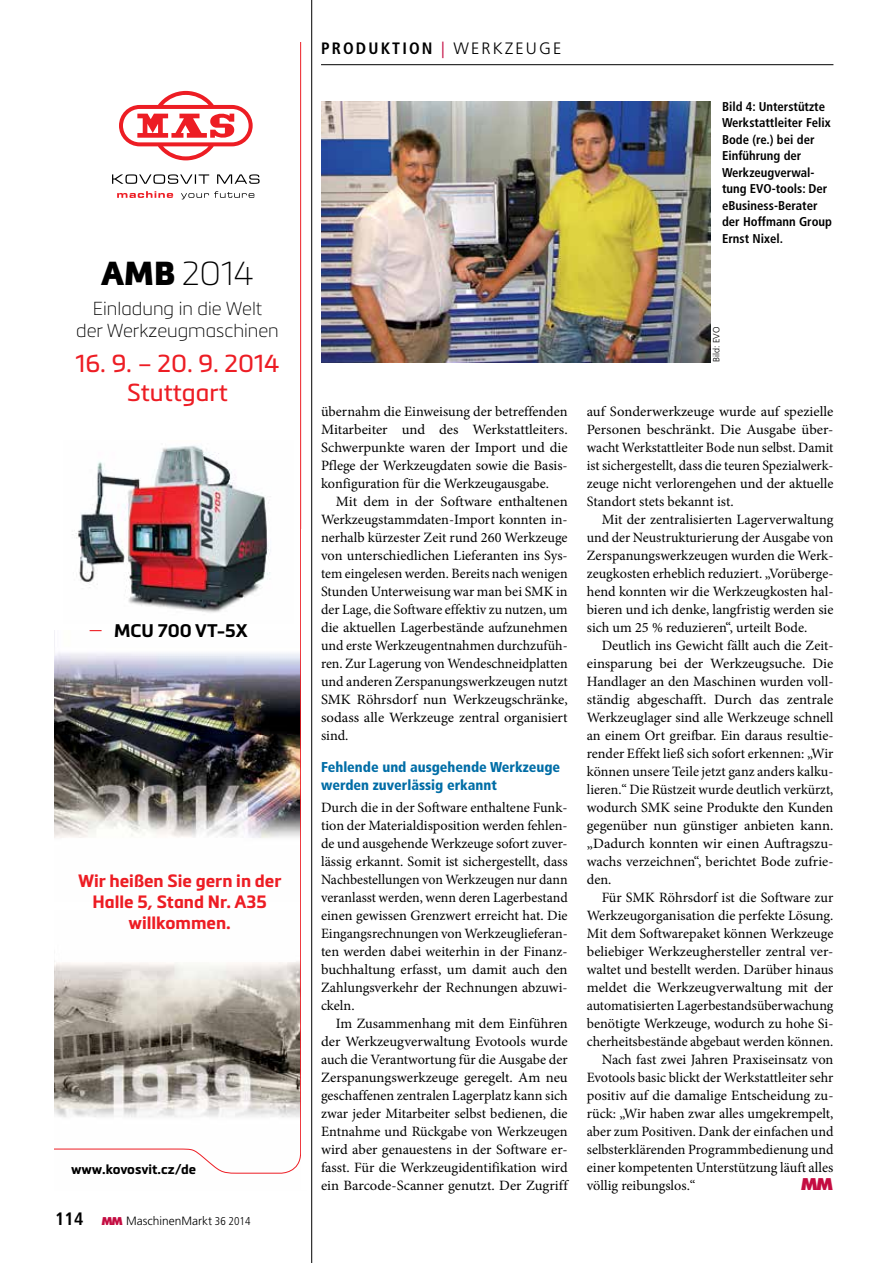
<style>
.page{position:relative;width:893px;height:1263px;background:#fff}
.page>*{position:absolute;margin:0;border:0;box-sizing:border-box;transform-origin:0 0}
.t1{font:32.85px "Metronic Pro Air";color:#000}
.t2{font:24.15px/29.1px "Metronic Pro";color:#ed1d24;text-align:center}
.t3{font:18.6px/22.2px "Metronic Pro Air";color:#000;text-align:center}
.t4{font:700 18px "Metronic Pro";color:#000}
.t5{font:700 17.55px/21px "Metronic Pro";color:#ed1d24;text-align:center}
.t6{font:700 condensed 16.5px "Frutiger LT Std";letter-spacing:.13em;color:#000}
.t7{font:800 15.75px "Futura Std";color:#c40d42}
.t8{font:14.25px/18px "Minion Pro";color:#000;text-align:justify}
.t9{font:900 condensed 14.25px/17.2px "Frutiger LT Std";color:#006da6}
.t10{font:700 13.5px "Metronic Pro";color:#000}
.t11{font:700 condensed 12.75px/16.5px "Frutiger LT Std";color:#000}
.t12{font:300 12px "Frutiger LT Std";color:#000}
.t13{font:300 9px "Frutiger LT Std";color:#000}
.s1{font-family:"Metronic Pro";font-weight:900}
.s2{font-weight:300;color:#ed1d24}
.s3{font-weight:700;font-stretch:condensed;font-size:18px}
.s4{font-family:"Futura Std";font-weight:800;font-size:10.5px;color:#c40d42}
.s5{font-stretch:condensed;font-size:11.4px}
.s6{font-weight:300;font-stretch:normal;color:#c40d42}
.s7{font-weight:300;font-stretch:normal}
</style>
<div class="page">
<hr style="left:311px;top:0;width:1px;height:1263px;background:#000">
<hr style="left:321px;top:64px;width:512px;height:1px;background:#000">
<img style="left:321px;top:101px;width:389px;height:261px">
<img style="left:54px;top:42px;width:247px;height:1131px">
<h1 class="t1" style="left:101px;top:251px;width:154px"><span class="s1">AMB</span> 2014</h1>
<h3 class="t3" style="left:76px;top:296px;width:204px">Einladung in die Welt<br>der Werkzeugmaschinen</h3>
<h2 class="t2" style="left:76px;top:348px;width:205px">16. 9. – 20. 9. 2014<br>Stuttgart</h2>
<p class="t4" style="left:89px;top:619px;width:161px"><span class="s2">—</span> MCU 700 VT-5X</p>
<p class="t5" style="left:78px;top:869px;width:205px">Wir heißen Sie gern in der<br>Halle 5, Stand Nr. A35 willkommen.</p>
<p class="t10" style="left:71px;top:1160px;width:127px">www.kovosvit.cz/de</p>
<p class="t12" style="left:55px;top:1214px;width:197px"><span class="s3">114</span> <span class="s4">MM</span> MaschinenMarkt <span class="s5">36 2014</span></p>
<p class="t6" style="left:321px;top:38px;width:242px">PRODUKTION <span class="s6">|</span> <span class="s7">WERKZEUGE</span></p>
<p class="t11" style="left:722px;top:98px;width:111px">Bild 4: Unterstützte<br>Werkstattleiter Felix<br>Bode (re.) bei der<br>Einführung der<br>Werkzeugverwal&shy;tung EVO-tools: Der eBusiness-Berater der Hoffmann Group<br>Ernst Nixel.</p>
<p class="t13" style="left:711px;top:362px;width:37px;rotate:-90deg">Bild: EVO</p>
<p class="t8" style="left:321px;top:403px;width:248px">übernahm die Einweisung der betreffenden Mitarbeiter und des Werkstattleiters.<br>Schwerpunkte waren der Import und die Pflege der Werkzeugdaten sowie die Basis&shy;konfiguration für die Werkzeugausgabe.</p>
<p class="t8" style="left:321px;top:493px;width:248px;text-indent:15px">Mit dem in der Software enthaltenen Werkzeugstammdaten-Import konnten in&shy;nerhalb kürzester Zeit rund 260 Werkzeuge von unterschiedlichen Lieferanten ins Sys&shy;tem eingelesen werden. Bereits nach wenigen Stunden Unterweisung war man bei SMK in der Lage, die Software effektiv zu nutzen, um die aktuellen Lagerbestände aufzunehmen und erste Werkzeugentnahmen durchzufüh&shy;ren. Zur Lagerung von Wendeschneidplatten und anderen Zerspanungswerkzeugen nutzt SMK Röhrsdorf nun Werkzeugschränke, sodass alle Werkzeuge zentral organisiert sind.</p>
<p class="t9" style="left:321px;top:759px;width:241px">Fehlende und ausgehende Werkzeuge werden zuverlässig erkannt</p>
<p class="t8" style="left:321px;top:799px;width:248px">Durch die in der Software enthaltene Funk&shy;tion der Materialdisposition werden fehlen&shy;de und ausgehende Werkzeuge sofort zuver&shy;lässig erkannt. Somit ist sichergestellt, dass Nachbestellungen von Werkzeugen nur dann veranlasst werden, wenn deren Lagerbestand einen gewissen Grenzwert erreicht hat. Die Eingangsrechnungen von Werkzeuglieferan&shy;ten werden dabei weiterhin in der Finanz&shy;buchhaltung erfasst, um damit auch den Zahlungsverkehr der Rechnungen abzuwi&shy;ckeln.</p>
<p class="t8" style="left:321px;top:1015px;width:248px;text-indent:15px">Im Zusammenhang mit dem Einführen der Werkzeugverwaltung Evotools wurde auch die Verantwortung für die Ausgabe der Zerspanungswerkzeuge geregelt. Am neu geschaffenen zentralen Lagerplatz kann sich zwar jeder Mitarbeiter selbst bedienen, die Entnahme und Rückgabe von Werkzeugen wird aber genauestens in der Software er&shy;fasst. Für die Werkzeugidentifikation wird ein Barcode-Scanner genutzt. Der Zugriff</p>
<p class="t8" style="left:587px;top:403px;width:248px">auf Sonderwerkzeuge wurde auf spezielle Personen beschränkt. Die Ausgabe über&shy;wacht Werkstattleiter Bode nun selbst. Damit ist sichergestellt, dass die teuren Spezialwerk&shy;zeuge nicht verlorengehen und der aktuelle Standort stets bekannt ist.</p>
<p class="t8" style="left:587px;top:511px;width:248px;text-indent:15px">Mit der zentralisierten Lagerverwaltung und der Neustrukturierung der Ausgabe von Zerspanungswerkzeugen wurden die Werk&shy;zeugkosten erheblich reduziert. „Vorüberge&shy;hend konnten wir die Werkzeugkosten hal&shy;bieren und ich denke, langfristig werden sie sich um 25 % reduzieren“, urteilt Bode.</p>
<p class="t8" style="left:587px;top:637px;width:248px;text-indent:15px">Deutlich ins Gewicht fällt auch die Zeit&shy;einsparung bei der Werkzeugsuche. Die Handlager an den Maschinen wurden voll&shy;ständig abgeschafft. Durch das zentrale Werkzeuglager sind alle Werkzeuge schnell an einem Ort greifbar. Ein daraus resultie&shy;render Effekt ließ sich sofort erkennen: „Wir können unsere Teile jetzt ganz anders kalku&shy;lieren.“ Die Rüstzeit wurde deutlich verkürzt, wodurch SMK seine Produkte den Kunden gegenüber nun günstiger anbieten kann. „Dadurch konnten wir einen Auftragszu&shy;wachs verzeichnen“, berichtet Bode zufrie&shy;den.</p>
<p class="t8" style="left:602px;top:889px;width:233px">Für SMK Röhrsdorf ist die Software zur</p>
<p class="t8" style="left:587px;top:907px;width:248px">Werkzeugorganisation die perfekte Lösung.</p>
<p class="t8" style="left:587px;top:925px;width:248px">Mit dem Softwarepaket können Werkzeuge</p>
<p class="t8" style="left:587px;top:943px;width:248px">beliebiger Werkzeughersteller zentral ver-</p>
<p class="t8" style="left:587px;top:961px;width:248px">waltet und bestellt werden. Darüber hinaus</p>
<p class="t8" style="left:587px;top:979px;width:248px">meldet die Werkzeugverwaltung mit der</p>
<p class="t8" style="left:587px;top:997px;width:248px">automatisierten Lagerbestandsüberwachung</p>
<p class="t8" style="left:587px;top:1015px;width:248px">benötigte Werkzeuge, wodurch zu hohe Si-</p>
<p class="t8" style="left:587px;top:1033px;width:248px">cherheitsbestände abgebaut werden können.</p>
<p class="t8" style="left:602px;top:1051px;width:233px">Nach fast zwei Jahren Praxiseinsatz von</p>
<p class="t8" style="left:587px;top:1069px;width:248px">Evotools basic blickt der Werkstattleiter sehr</p>
<p class="t8" style="left:587px;top:1087px;width:248px">positiv auf die damalige Entscheidung zu-</p>
<p class="t8" style="left:587px;top:1105px;width:248px">rück: „Wir haben zwar alles umgekrempelt,</p>
<p class="t8" style="left:587px;top:1123px;width:248px">aber zum Positiven. Dank der einfachen und</p>
<p class="t8" style="left:587px;top:1141px;width:248px">selbsterklärenden Programmbedienung und</p>
<p class="t8" style="left:587px;top:1159px;width:248px">einer kompetenten Unterstützung läuft alles</p>
<p class="t8" style="left:587px;top:1177px;width:110px">völlig reibungslos.“</p>
<p class="t7" style="left:801px;top:1174px;width:34px">MM</p>
</div>
